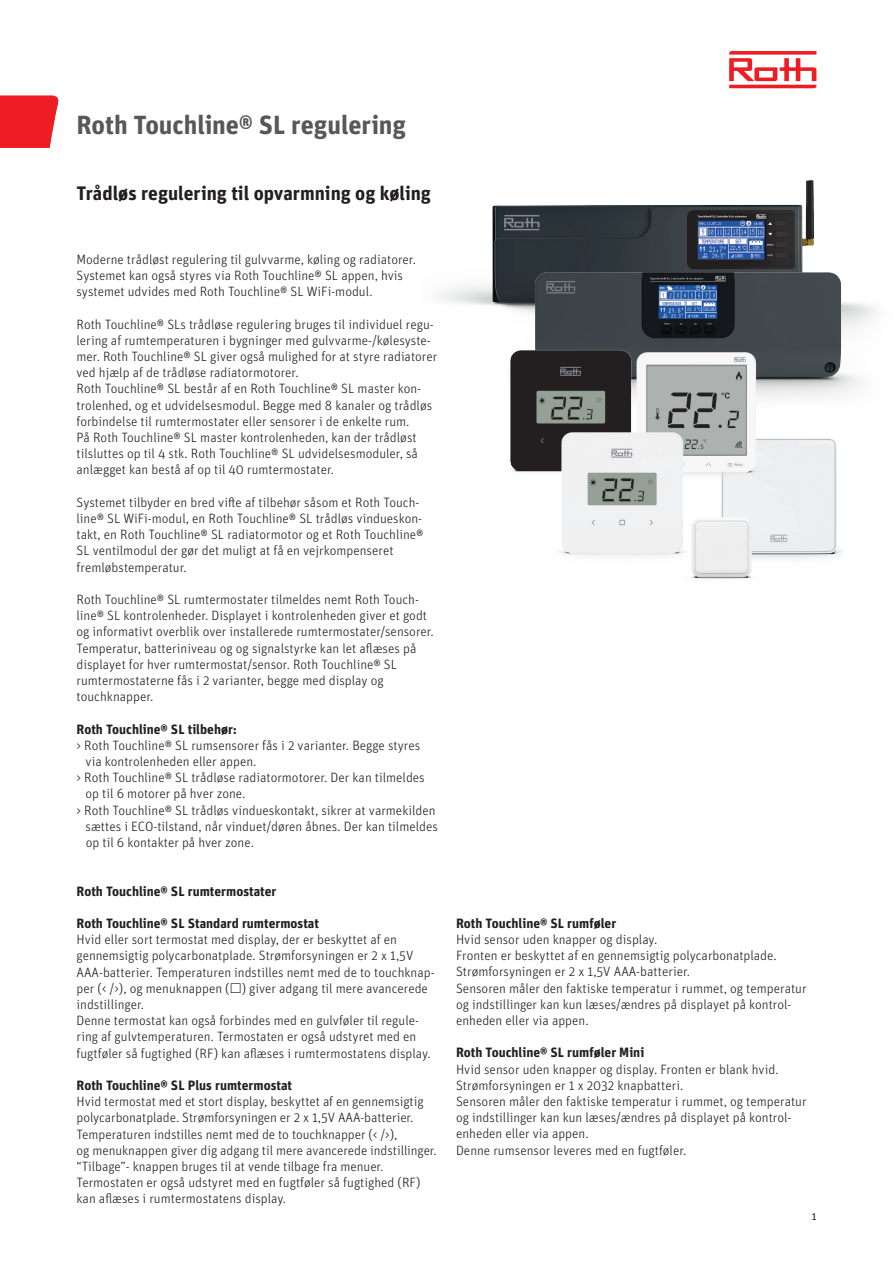
<style>
.page{position:relative;width:893px;height:1263px;background:#fff}
.page>*{position:absolute;margin:0;border:0;box-sizing:border-box;transform-origin:0 0}
.t1{font:700 26.25px "Unit OT";letter-spacing:-.005em;color:#57585a}
.t2{font:700 19.5px "Unit OT";color:#231f20}
.t3{font:300 13.5px/16.2px "Unit OT";color:#231f20}
.t4{font:700 13.5px "Unit OT";color:#231f20}
.t5{font:10.5px "Unit OT";color:#231f20}
</style>
<div class="page">
<svg style="left:729px;top:51px;width:87px;height:37px"></svg>
<svg style="left:0;top:96px;width:59px;height:52px;background:#ef2f34"></svg>
<img style="left:440px;top:180px;width:375px;height:126px">
<img style="left:501px;top:244px;width:374px;height:154px">
<img style="left:721px;top:438px;width:121px;height:121px">
<img style="left:707px;top:505px;width:64px;height:74px">
<img style="left:501px;top:337px;width:76px;height:135px">
<img style="left:577px;top:327px;width:200px;height:177px">
<img style="left:546px;top:419px;width:161px;height:160px">
<p class="t1" style="left:77px;top:107px;width:331px">Roth Touchline® SL regulering</p>
<p class="t2" style="left:77px;top:181px;width:356px">Trådløs regulering til opvarmning og køling</p>
<p class="t3" style="left:77px;top:251px;width:341px">Moderne trådløst regulering til gulvvarme, køling og radiatorer.</p>
<p class="t3" style="left:77px;top:267px;width:328px">Systemet kan også styres via Roth Touchline® SL appen, hvis systemet udvides med Roth Touchline® SL WiFi-modul.</p>
<p class="t3" style="left:77px;top:316px;width:362px">Roth Touchline® SLs trådløse regulering bruges til individuel regu&shy;lering af rumtemperaturen i bygninger med gulvvarme-/kølesyste&shy;mer. Roth Touchline® SL giver også mulighed for at styre radiatorer ved hjælp af de trådløse radiatormotorer.</p>
<p class="t3" style="left:77px;top:381px;width:357px">Roth Touchline® SL består af en Roth Touchline® SL master kon&shy;trolenhed, og et udvidelsesmodul. Begge med 8 kanaler og trådløs forbindelse til rumtermostater eller sensorer i de enkelte rum.</p>
<p class="t3" style="left:77px;top:429px;width:343px;text-align:justify">På Roth Touchline® SL master kontrolenheden, kan der trådløst tilsluttes op til 4 stk. Roth Touchline® SL udvidelsesmoduler, så anlægget kan bestå af op til 40 rumtermostater.</p>
<p class="t3" style="left:77px;top:494px;width:348px">Systemet tilbyder en bred vifte af tilbehør såsom et Roth Touch&shy;line® SL WiFi-modul, en Roth Touchline® SL trådløs vindueskon&shy;takt, en Roth Touchline® SL radiatormotor og et Roth Touchline® SL ventilmodul der gør det muligt at få en vejrkompenseret fremløbstemperatur.</p>
<p class="t3" style="left:77px;top:591px;width:359px">Roth Touchline® SL rumtermostater tilmeldes nemt Roth Touch&shy;line® SL kontrolenheder. Displayet i kontrolenheden giver et godt og informativt overblik over installerede rumtermostater/sensorer.<br>Temperatur, batteriniveau og og signalstyrke kan let aflæses på displayet for hver rumtermostat/sensor. Roth Touchline® SL</p>
<p class="t3" style="left:77px;top:672px;width:309px">rumtermostaterne fås i 2 varianter, begge med display og touchknapper.</p>
<p class="t4" style="left:77px;top:720px;width:162px">Roth Touchline® SL tilbehør:</p>
<p class="t3" style="left:86px;top:737px;width:336px;text-indent:-9px">&gt; Roth Touchline® SL rumsensorer fås i 2 varianter. Begge styres via kontrolenheden eller appen.</p>
<p class="t3" style="left:86px;top:769px;width:341px;text-indent:-9px">&gt; Roth Touchline® SL trådløse radiatormotorer. Der kan tilmeldes op til 6 motorer på hver zone.</p>
<p class="t3" style="left:86px;top:802px;width:354px;text-indent:-9px">&gt; Roth Touchline® SL trådløs vindueskontakt, sikrer at varmekilden sættes i ECO-tilstand, når vinduet/døren åbnes. Der kan tilmeldes op til 6 kontakter på hver zone.</p>
<p class="t4" style="left:77px;top:882px;width:201px">Roth Touchline® SL rumtermostater</p>
<p class="t4" style="left:77px;top:914px;width:244px">Roth Touchline® SL Standard rumtermostat</p>
<p class="t3" style="left:77px;top:931px;width:360px">Hvid eller sort termostat med display, der er beskyttet af en gennemsigtig polycarbonatplade. Strømforsyningen er 2 x 1,5V AAA-batterier. Temperaturen indstilles nemt med de to touchknap&shy;per (&lt; /&gt;), og menuknappen ( ) giver adgang til mere avancerede indstillinger.</p>
<p class="t3" style="left:77px;top:1012px;width:356px">Denne termostat kan også forbindes med en gulvføler til regule&shy;ring af gulvtemperaturen. Termostaten er også udstyret med en fugtføler så fugtighed (RF) kan aflæses i rumtermostatens display.</p>
<p class="t4" style="left:77px;top:1076px;width:217px">Roth Touchline® SL Plus rumtermostat</p>
<p class="t3" style="left:77px;top:1093px;width:362px">Hvid termostat med et stort display, beskyttet af en gennemsigtig polycarbonatplade. Strømforsyningen er 2 x 1,5V AAA-batterier.<br>Temperaturen indstilles nemt med de to touchknapper (&lt; /&gt;),<br>og menuknappen giver dig adgang til mere avancerede indstillinger.</p>
<p class="t3" style="left:77px;top:1158px;width:308px">“Tilbage”- knappen bruges til at vende tilbage fra menuer.</p>
<p class="t3" style="left:77px;top:1174px;width:346px">Termostaten er også udstyret med en fugtføler så fugtighed (RF) kan aflæses i rumtermostatens display.</p>
<p class="t4" style="left:456px;top:914px;width:162px">Roth Touchline® SL rumføler</p>
<p class="t3" style="left:456px;top:931px;width:203px">Hvid sensor uden knapper og display.</p>
<p class="t3" style="left:456px;top:947px;width:322px">Fronten er beskyttet af en gennemsigtig polycarbonatplade.</p>
<p class="t3" style="left:456px;top:964px;width:236px">Strømforsyningen er 2 x 1,5V AAA-batterier.</p>
<p class="t3" style="left:456px;top:980px;width:352px">Sensoren måler den faktiske temperatur i rummet, og temperatur og indstillinger kan kun læses/ændres på displayet på kontrol&shy;enheden eller via appen.</p>
<p class="t4" style="left:456px;top:1044px;width:190px">Roth Touchline® SL rumføler Mini</p>
<p class="t3" style="left:456px;top:1061px;width:324px">Hvid sensor uden knapper og display. Fronten er blank hvid.<br>Strømforsyningen er 1 x 2032 knapbatteri.</p>
<p class="t3" style="left:456px;top:1093px;width:352px">Sensoren måler den faktiske temperatur i rummet, og temperatur og indstillinger kan kun læses/ændres på displayet på kontrol-</p>
<p class="t3" style="left:456px;top:1126px;width:232px">enheden eller via appen.<br>Denne rumsensor leveres med en fugtføler.</p>
<p class="t5" style="left:812px;top:1210px;width:6px">1</p>
</div>
